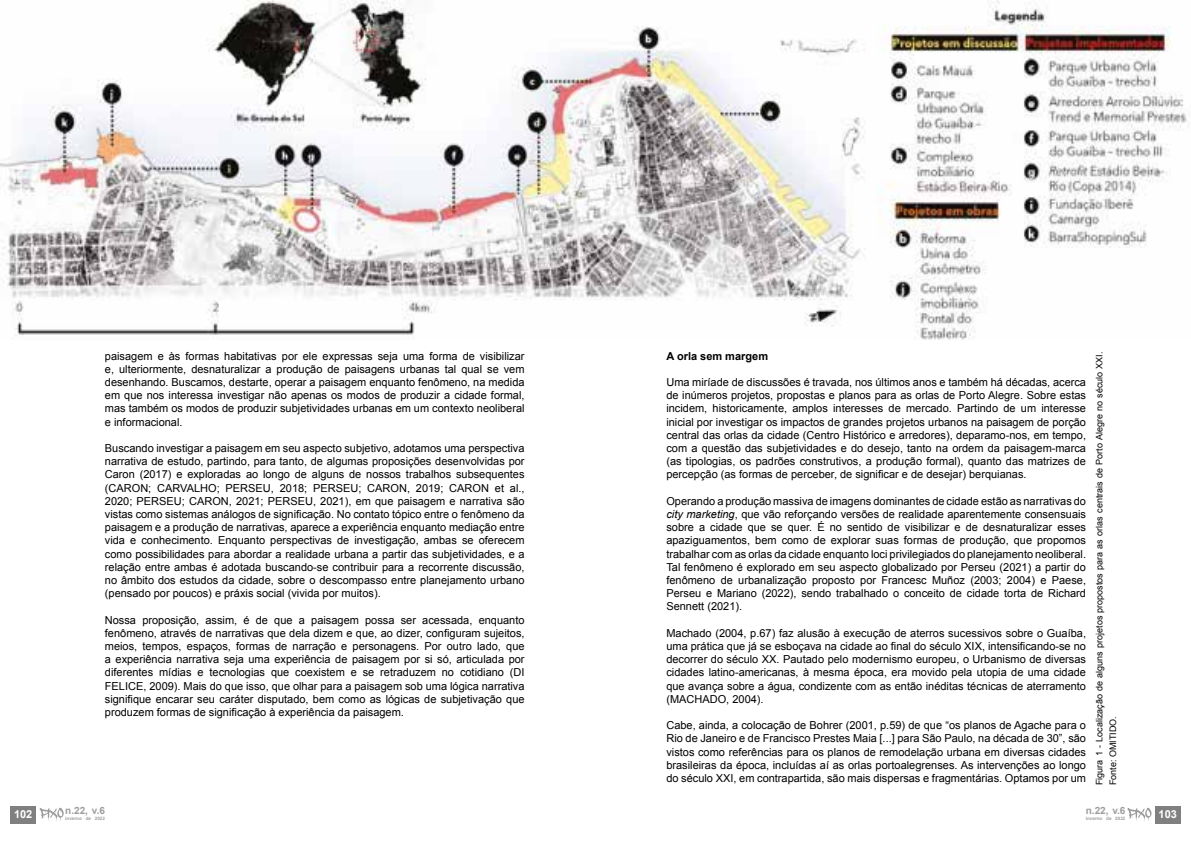
<style>
.page{position:relative;width:1191px;height:842px;background:#fff}
.page>*{position:absolute;margin:0;border:0;box-sizing:border-box;transform-origin:0 0}
.t1{font:11px/13.2px "Arial";color:#000;text-align:justify}
.t2{font:700 11px "Arial";color:#000}
.t3{font:700 11px "Arial";color:#fff}
.t4{font:700 10px "Arial";color:#9d9d9c}
.t5{font:9px/13.5px "Arial";color:#000}
.t6{font:700 4.6px "Arial";color:#9d9d9c}
.s1{font-style:italic}
</style>
<div class="page">
<img style="left:0;top:0;width:1187px;height:340px">
<div style="left:1155px;top:806px;width:25px;height:17px;background:#808080"></div>
<svg style="left:1127px;top:808px;width:24px;height:13px"></svg>
<div style="left:11px;top:806px;width:25px;height:17px;background:#808080"></div>
<svg style="left:40px;top:808px;width:24px;height:13px"></svg>
<p class="t1" style="left:105px;top:349px;width:421px">paisagem e às formas habitativas por ele expressas seja uma forma de visibilizar e, ulteriormente, desnaturalizar a produção de paisagens urbanas tal qual se vem desenhando. Buscamos, destarte, operar a paisagem enquanto fenômeno, na medida em que nos interessa investigar não apenas os modos de produzir a cidade formal, mas também os modos de produzir subjetividades urbanas em um contexto neoliberal e informacional.</p>
<p class="t1" style="left:105px;top:442px;width:421px">Buscando investigar a paisagem em seu aspecto subjetivo, adotamos uma perspectiva narrativa de estudo, partindo, para tanto, de algumas proposições desenvolvidas por Caron (2017) e exploradas ao longo de alguns de nossos trabalhos subsequentes (CARON; CARVALHO; PERSEU, 2018; PERSEU; CARON, 2019; CARON et al., 2020; PERSEU; CARON, 2021; PERSEU, 2021), em que paisagem e narrativa são vistas como sistemas análogos de significação. No contato tópico entre o fenômeno da paisagem e a produção de narrativas, aparece a experiência enquanto mediação entre vida e conhecimento. Enquanto perspectivas de investigação, ambas se oferecem como possibilidades para abordar a realidade urbana a partir das subjetividades, e a relação entre ambas é adotada buscando-se contribuir para a recorrente discussão, no âmbito dos estudos da cidade, sobre o descompasso entre planejamento urbano (pensado por poucos) e práxis social (vivida por muitos).</p>
<p class="t1" style="left:105px;top:613px;width:421px">Nossa proposição, assim, é de que a paisagem possa ser acessada, enquanto fenômeno, através de narrativas que dela dizem e que, ao dizer, configuram sujeitos, meios, tempos, espaços, formas de narração e personagens. Por outro lado, que a experiência narrativa seja uma experiência de paisagem por si só, articulada por diferentes mídias e tecnologias que coexistem e se retraduzem no cotidiano (DI FELICE, 2009). Mais do que isso, que olhar para a paisagem sob uma lógica narrativa signifique encarar seu caráter disputado, bem como as lógicas de subjetivação que produzem formas de significação à experiência da paisagem.</p>
<p class="t3" style="left:14px;top:807px;width:20px">102</p>
<p class="t4" style="left:65px;top:804px;width:41px">n.22, v.6</p>
<p class="t6" style="left:65px;top:815px;width:41px">inverno de 2022</p>
<p class="t2" style="left:666px;top:348px;width:103px">A orla sem margem</p>
<p class="t1" style="left:666px;top:376px;width:421px">Uma miríade de discussões é travada, nos últimos anos e também há décadas, acerca de inúmeros projetos, propostas e planos para as orlas de Porto Alegre. Sobre estas incidem, historicamente, amplos interesses de mercado. Partindo de um interesse inicial por investigar os impactos de grandes projetos urbanos na paisagem de porção central das orlas da cidade (Centro Histórico e arredores), deparamo-nos, em tempo, com a questão das subjetividades e do desejo, tanto na ordem da paisagem-marca (as tipologias, os padrões construtivos, a produção formal), quanto das matrizes de percepção (as formas de perceber, de significar e de desejar) berquianas.</p>
<p class="t1" style="left:666px;top:494px;width:421px">Operando a produção massiva de imagens dominantes de cidade estão as narrativas do <span class="s1">city marketing</span>, que vão reforçando versões de realidade aparentemente consensuais sobre a cidade que se quer. É no sentido de visibilizar e de desnaturalizar esses apaziguamentos, bem como de explorar suas formas de produção, que propomos trabalhar com as orlas da cidade enquanto loci privilegiados do planejamento neoliberal.<br>Tal fenômeno é explorado em seu aspecto globalizado por Perseu (2021) a partir do fenômeno de urbanalização proposto por Francesc Muñoz (2003; 2004) e Paese, Perseu e Mariano (2022), sendo trabalhado o conceito de cidade torta de Richard Sennett (2021).</p>
<p class="t1" style="left:666px;top:626px;width:421px">Machado (2004, p.67) faz alusão à execução de aterros sucessivos sobre o Guaíba, uma prática que já se esboçava na cidade ao final do século XIX, intensificando-se no decorrer do século XX. Pautado pelo modernismo europeu, o Urbanismo de diversas cidades latino-americanas, à mesma época, era movido pela utopia de uma cidade que avança sobre a água, condizente com as então inéditas técnicas de aterramento (MACHADO, 2004).</p>
<p class="t1" style="left:666px;top:719px;width:421px">Cabe, ainda, a colocação de Bohrer (2001, p.59) de que “os planos de Agache para o Rio de Janeiro e de Francisco Prestes Maia [...] para São Paulo, na década de 30”, são vistos como referências para os planos de remodelação urbana em diversas cidades brasileiras da época, incluídas aí as orlas portoalegrenses. As intervenções ao longo do século XXI, em contrapartida, são mais dispersas e fragmentárias. Optamos por um</p>
<p class="t5" style="left:1092px;top:785px;width:435px;rotate:-90deg">Figura 1 - Localização de alguns projetos propostos para as orlas centrais de Porto Alegre no século XXI.<br>Fonte: OMITIDO.</p>
<p class="t4" style="left:1085px;top:804px;width:41px">n.22, v.6</p>
<p class="t6" style="left:1085px;top:815px;width:41px">inverno de 2022</p>
<p class="t3" style="left:1158px;top:807px;width:20px">103</p>
</div>
